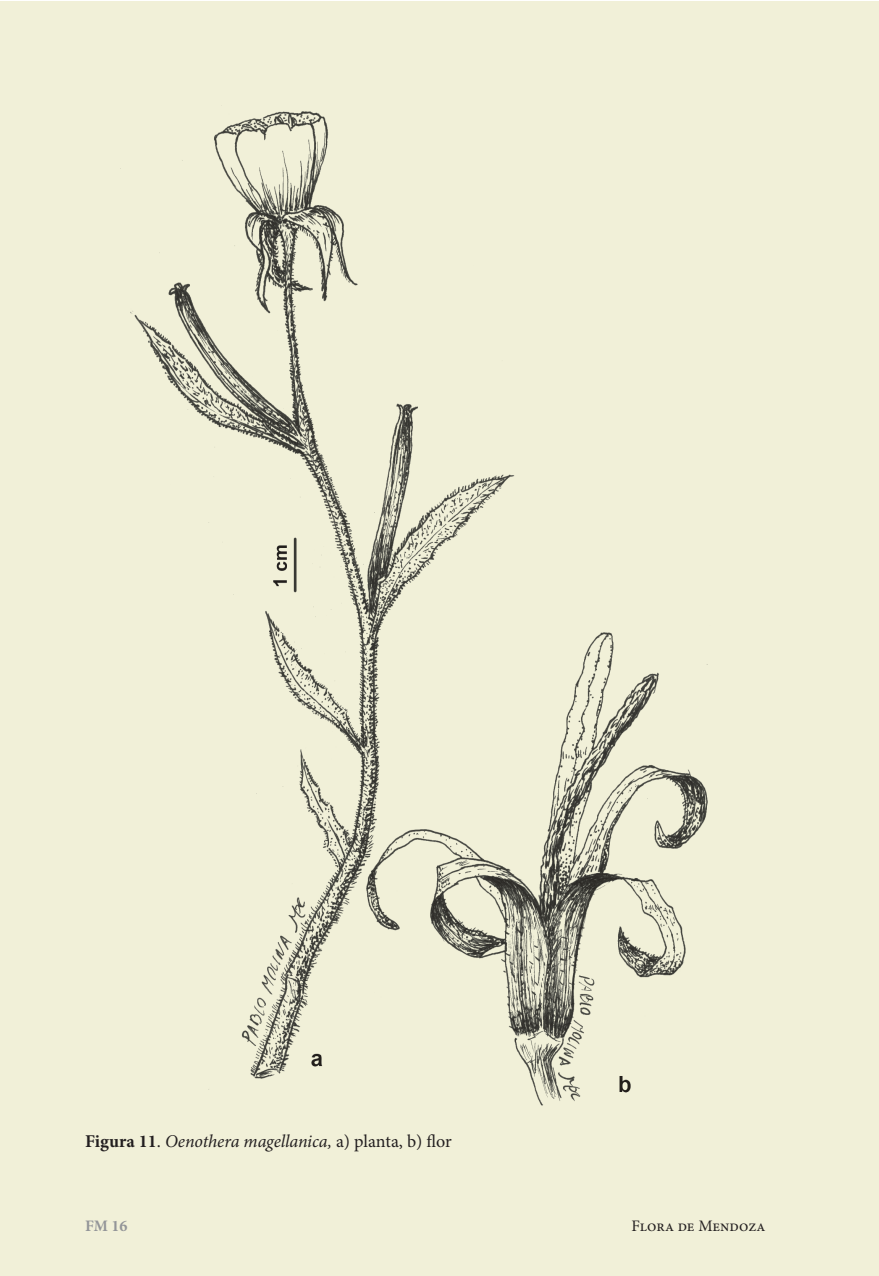
<style>
.page{position:relative;width:879px;height:1276px;background:#fff}
.page>*{position:absolute;margin:0;border:0;box-sizing:border-box;transform-origin:0 0}
.Tabla_y_Fig__epígraf{font:italic 18px "Minion Pro";letter-spacing:-.005em;color:#231f20}
.t1{font:16px "Minion Pro";color:#231f20}
.t2{font:700 16px "Minion Pro";color:#939598}
.s1{font-weight:700;font-style:normal}
.s2{font-style:normal}
</style>
<div class="page">
<div style="left:0;top:1px;width:879px;height:1275px;background:#f1f0d8"></div>
<img style="left:120px;top:111px;width:588px;height:995px">
<p class="Tabla_y_Fig__epígraf" style="left:85px;top:1129px;width:368px"><span class="s1">Figura 11</span><span class="s2">.</span> Oenothera magellanica, <span class="s2">a) planta, b) flor</span></p>
<p class="t2" style="left:85px;top:1214px;width:44px">FM 16</p>
<p class="t1" style="left:631px;top:1215px;width:135px">Flora de Mendoza</p>
</div>
